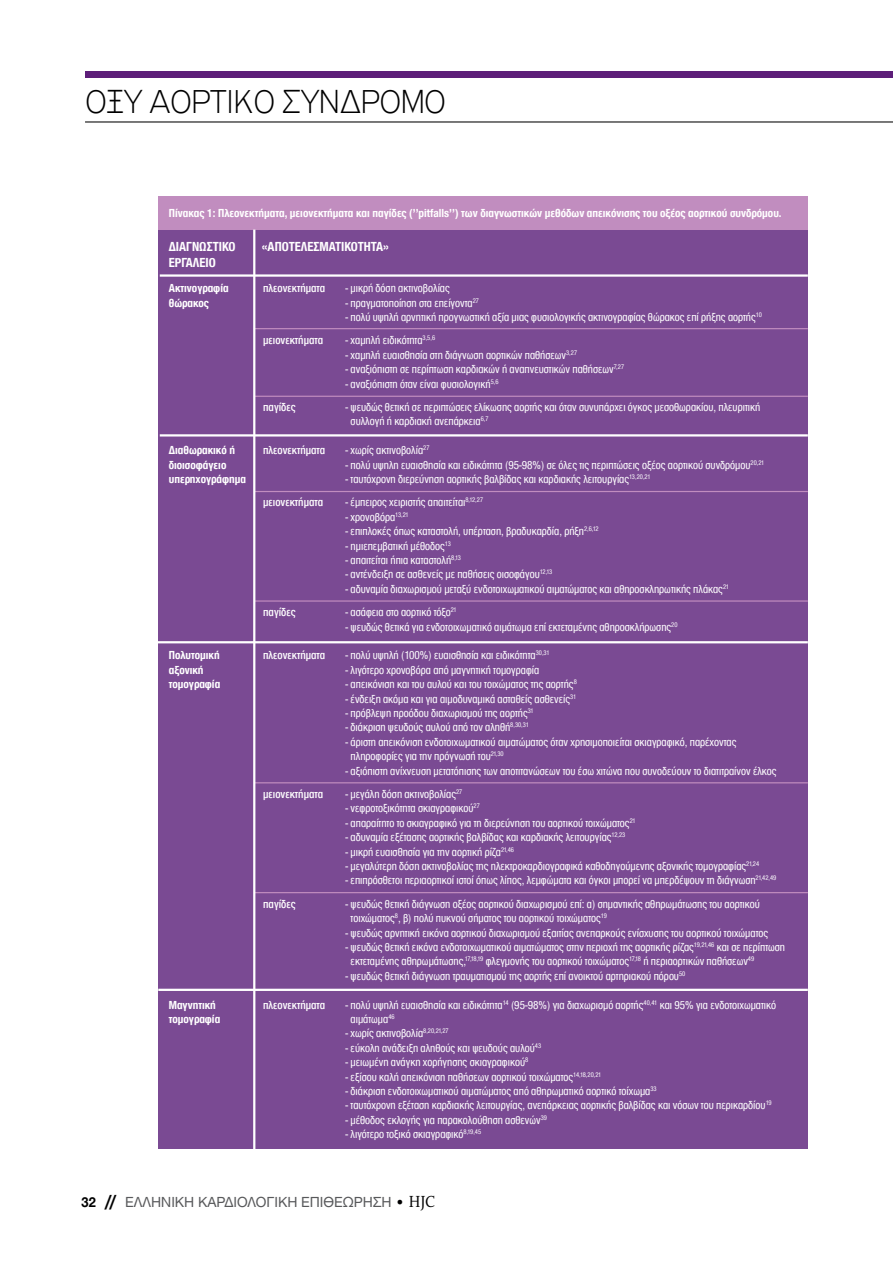
<style>
.page{position:relative;width:893px;height:1263px;background:#fff}
.page>*{position:absolute;margin:0;border:0;box-sizing:border-box;transform-origin:0 0}
.t1{font:100 35.25px "PF Highway Gothic";letter-spacing:-.01em;color:#000}
.t2{font:15px "Helvetica Neue Greek";color:#58595b}
.t3{font:700 condensed 13.5px "Helvetica Neue Greek";color:#fff}
.t4{font:condensed 12px/14.4px "Helvetica Neue Greek";color:#fff}
.t5{font:700 condensed 12px/14.4px "Helvetica Neue Greek";color:#fff}
.t6{font:500 condensed 12px "Helvetica Neue Greek";color:#fff}
.s1{font-weight:700;color:#000}
.s2{font-family:"Futura TGR";font-weight:700;font-size:16.5px;color:#000}
.s3{color:#000}
.s4{font-family:"PF Archive Pro";font-size:16.5px;color:#000}
</style>
<div class="page">
<div style="left:85px;top:72px;width:808px;height:6px;background:#5d1e79"></div>
<hr style="left:85px;top:121px;width:808px;height:1px;background:#000">
<div style="left:158px;top:226px;width:650px;height:923px;background:#7a4a93"></div>
<div style="left:158px;top:196px;width:650px;height:34px;background:#c18dbf"></div>
<hr style="left:160px;top:274px;width:648px;height:3px;background:#fff">
<hr style="left:160px;top:434px;width:648px;height:2px;background:#fff">
<hr style="left:254px;top:396px;width:554px;height:1px;background:#c18dbf">
<hr style="left:254px;top:491px;width:554px;height:1px;background:#c18dbf">
<hr style="left:254px;top:600px;width:554px;height:2px;background:#c18dbf">
<hr style="left:254px;top:782px;width:554px;height:1px;background:#c18dbf">
<hr style="left:254px;top:892px;width:554px;height:1px;background:#c18dbf">
<hr style="left:254px;top:328px;width:554px;height:1px;background:#c18dbf">
<hr style="left:157px;top:641px;width:651px;height:2px;background:#fff">
<hr style="left:158px;top:989px;width:650px;height:2px;background:#fff">
<hr style="left:253px;top:230px;width:2px;height:920px;background:#fff">
<h1 class="t1" style="left:85px;top:84px;width:362px">ΟΞΥ ΑΟΡΤΙΚΟ ΣΥΝΔΡΟΜΟ</h1>
<p class="t5" style="left:169px;top:206px;width:614px">Πίνακας 1: Πλεονεκτήματα, μειονεκτήματα και παγίδες (’’pitfalls’’) των διαγνωστικών μεθόδων απεικόνισης του οξέος αορτικού συνδρόμου.</p>
<p class="t3" style="left:169px;top:239px;width:68px">Διαγνωστικό</p>
<p class="t3" style="left:262px;top:239px;width:129px">«Αποτελεσματικότητα»</p>
<p class="t3" style="left:169px;top:255px;width:49px">εργαλείO</p>
<p class="t5" style="left:169px;top:281px;width:61px">Ακτινογραφία θώρακος</p>
<p class="t6" style="left:263px;top:282px;width:64px">πλεονεκτήματα</p>
<p class="t4" style="left:346px;top:281px;width:106px">- μικρή δόση ακτινοβολίας</p>
<p class="t4" style="left:346px;top:295px;width:135px">- πραγματοποίηση στα επείγοντα<sup>27</sup></p>
<p class="t4" style="left:346px;top:310px;width:418px">- πολύ υψηλή αρνητική προγνωστική αξία μιας φυσιολογικής ακτινογραφίας θώρακος επί ρήξης αορτής<sup>10</sup></p>
<p class="t4" style="left:346px;top:333px;width:91px">- χαμηλή ειδικότητα<sup>3,5,6</sup></p>
<p class="t4" style="left:346px;top:347px;width:233px">- χαμηλή ευαισθησία στη διάγνωση αορτικών παθήσεων<sup>3,27</sup></p>
<p class="t4" style="left:346px;top:362px;width:280px">- αναξιόπιστη σε περίπτωση καρδιακών ή αναπνευστικών παθήσεων<sup>7,27</sup></p>
<p class="t4" style="left:346px;top:376px;width:154px">- αναξιόπιστη όταν είναι φυσιολογική<sup>5,6</sup></p>
<p class="t4" style="left:351px;top:400px;width:411px;text-indent:-5px">- ψευδώς θετική σε περιπτώσεις ελίκωσης αορτής και όταν συνυπάρχει όγκος μεσοθωρακίου, πλευριτική συλλογή ή καρδιακή ανεπάρκεια<sup>6,7</sup></p>
<p class="t4" style="left:346px;top:443px;width:85px">- χωρίς ακτινοβολία<sup>27</sup></p>
<p class="t4" style="left:346px;top:457px;width:420px">- πολύ υψηλη ευαισθησία και ειδικότητα (95-98%) σε όλες τις περιπτώσεις οξέος αορτικού συνδρόμου<sup>20,21</sup></p>
<p class="t4" style="left:346px;top:472px;width:306px">- ταυτόχρονη διερεύνηση αορτικής βαλβίδας και καρδιακής λειτουργίας<sup>13,20,21</sup></p>
<p class="t4" style="left:346px;top:495px;width:139px">- έμπειρος χειριστής απαιτείται<sup>8,12,27</sup></p>
<p class="t4" style="left:346px;top:509px;width:65px">- χρονοβόρα<sup>13,21</sup></p>
<p class="t4" style="left:346px;top:524px;width:255px">- επιπλοκές όπως καταστολή, υπέρταση, βραδυκαρδία, ρήξη<sup>2,6,12</sup></p>
<p class="t4" style="left:346px;top:538px;width:107px">- ημιεπεμβατική μέθοδος<sup>13</sup></p>
<p class="t4" style="left:346px;top:553px;width:117px">- απαιτείται ήπια καταστολή<sup>8,13</sup></p>
<p class="t4" style="left:346px;top:567px;width:208px">- αντένδειξη σε ασθενείς με παθήσεις οισοφάγου<sup>12,13</sup></p>
<p class="t4" style="left:346px;top:581px;width:385px">- αδυναμία διαχωρισμού μεταξύ ενδοτοιχωματικού αιματώματος και αθηροσκληρωτικής πλάκας<sup>21</sup></p>
<p class="t4" style="left:346px;top:605px;width:113px">- ασάφεια στο αορτικό τόξο<sup>21</sup></p>
<p class="t4" style="left:346px;top:619px;width:333px">- ψευδώς θετικά για ενδοτοιχωματικό αιμάτωμα επί εκτεταμένης αθηροσκλήρωσης<sup>20</sup></p>
<p class="t4" style="left:346px;top:648px;width:205px">- πολύ υψηλή (100%) ευαισθησία και ειδικότητα<sup>30,31</sup></p>
<p class="t4" style="left:346px;top:662px;width:195px">- λιγότερο χρονοβόρα από μαγνητική τομογραφία</p>
<p class="t4" style="left:346px;top:677px;width:233px">- απεικόνιση και του αυλού και του τοιχώματος της αορτής<sup>8</sup></p>
<p class="t4" style="left:346px;top:691px;width:232px">- ένδειξη ακόμα και για αιμοδυναμικά ασταθείς ασθενείς<sup>31</sup></p>
<p class="t4" style="left:346px;top:706px;width:190px">- πρόβλεψη προόδου διαχωρισμού της αορτής<sup>31</sup></p>
<p class="t4" style="left:346px;top:720px;width:185px">- διάκριση ψευδούς αυλού από τον αληθή<sup>8,30,31</sup></p>
<p class="t4" style="left:351px;top:734px;width:387px;text-indent:-5px">- άριστη απεικόνιση ενδοτοιχωματικού αιματώματος όταν χρησιμοποιείται σκιαγραφικό, παρέχοντας πληροφορίες για την πρόγνωσή του<sup>21,30</sup></p>
<p class="t4" style="left:346px;top:763px;width:432px">- αξιόπιστη ανίχνευση μετατόπισης των αποτιτανώσεων του έσω χιτώνα που συνοδεύουν το διατιτραίνον έλκος</p>
<p class="t4" style="left:346px;top:787px;width:118px">- μεγάλη δόση ακτινοβολίας<sup>27</sup></p>
<p class="t4" style="left:346px;top:801px;width:136px">- νεφροτοξικότητα σκιαγραφικού<sup>27</sup></p>
<p class="t4" style="left:346px;top:815px;width:292px">- απαραίτητο το σκιαγραφικό για τη διερεύνηση του αορτικού τοιχώματος<sup>21</sup></p>
<p class="t4" style="left:346px;top:830px;width:281px">- αδυναμία εξέτασης αορτικής βαλβίδας και καρδιακής λειτουργίας<sup>12,23</sup></p>
<p class="t4" style="left:346px;top:844px;width:170px">- μικρή ευαισθησία για την αορτική ρίζα<sup>21,46</sup></p>
<p class="t4" style="left:346px;top:859px;width:415px">- μεγαλύτερη δόση ακτινοβολίας της ηλεκτροκαρδιογραφικά καθοδηγούμενης αξονικής τομογραφίας<sup>21,24</sup></p>
<p class="t4" style="left:346px;top:873px;width:432px">- επιπρόσθετοι περιαορτικοί ιστοί όπως λίπος, λεμφώματα και όγκοι μπορεί να μπερδέψουν τη διάγνωση<sup>21,42,49</sup></p>
<p class="t4" style="left:351px;top:896px;width:411px;text-indent:-5px">- ψευδώς θετική διάγνωση οξέος αορτικού διαχωρισμού επί: α) σημαντικής αθηρωμάτωσης του αορτικού τοιχώματος<sup>8</sup>, β) πολύ πυκνού σήματος του αορτικού τοιχώματος<sup>19</sup></p>
<p class="t4" style="left:346px;top:925px;width:424px">- ψευδώς αρνητική εικόνα αορτικού διαχωρισμού εξαιτίας ανεπαρκούς ενίσχυσης του αορτικού τοιχώματος</p>
<p class="t4" style="left:351px;top:940px;width:436px;text-indent:-5px">- ψευδώς θετική εικόνα ενδοτοιχωματικού αιματώματος στην περιοχή της αορτικής ρίζας<sup>19,21,46</sup> και σε περίπτωση εκτεταμένης αθηρωμάτωσης,<sup>17,18,19</sup> φλεγμονής του αορτικού τοιχώματος<sup>17,18</sup> ή περιαορτικών παθήσεων<sup>49</sup></p>
<p class="t4" style="left:346px;top:968px;width:341px">- ψευδώς θετική διάγνωση τραυματισμού της αορτής επί ανοικτού αρτηριακού πόρου<sup>50</sup></p>
<p class="t4" style="left:351px;top:997px;width:427px;text-indent:-5px">- πολύ υψηλή ευαισθησία και ειδικότητα<sup>14</sup> (95-98%) για διαχωρισμό αορτής<sup>40,41</sup> και 95% για ενδοτοιχωματικό αιμάτωμα<sup>46</sup></p>
<p class="t4" style="left:346px;top:1026px;width:105px">- χωρίς ακτινοβολία<sup>8,20,21,27</sup></p>
<p class="t4" style="left:346px;top:1040px;width:197px">- εύκολη ανάδειξη αληθούς και ψευδούς αυλού<sup>43</sup></p>
<p class="t4" style="left:346px;top:1055px;width:184px">- μειωμένη ανάγκη χορήγησης σκιαγραφικού<sup>8</sup></p>
<p class="t4" style="left:346px;top:1069px;width:257px">- εξίσου καλή απεικόνιση παθήσεων αορτικού τοιχώματος<sup>14,18,20,21</sup></p>
<p class="t4" style="left:346px;top:1084px;width:313px">- διάκριση ενδοτοιχωματικού αιματώματος από αθηρωματικό αορτικό τοίχωμα<sup>33</sup></p>
<p class="t4" style="left:346px;top:1098px;width:427px">- ταυτόχρονη εξέταση καρδιακής λειτουργίας, ανεπάρκειας αορτικής βαλβίδας και νόσων του περικαρδίου<sup>19</sup></p>
<p class="t4" style="left:346px;top:1112px;width:203px">- μέθοδος εκλογής για παρακολούθηση ασθενών<sup>39</sup></p>
<p class="t4" style="left:346px;top:1127px;width:137px">- λιγότερο τοξικό σκιαγραφικό<sup>8,19,45</sup></p>
<p class="t6" style="left:263px;top:334px;width:61px">μειονεκτήματα</p>
<p class="t6" style="left:263px;top:400px;width:34px">παγίδες</p>
<p class="t6" style="left:263px;top:444px;width:64px">πλεονεκτήματα</p>
<p class="t5" style="left:169px;top:443px;width:79px">Διαθωρακικό ή διοισοφάγειο υπερηχογράφημα</p>
<p class="t6" style="left:263px;top:496px;width:61px">μειονεκτήματα</p>
<p class="t6" style="left:263px;top:606px;width:34px">παγίδες</p>
<p class="t6" style="left:263px;top:649px;width:64px">πλεονεκτήματα</p>
<p class="t5" style="left:169px;top:648px;width:53px">Πολυτομική αξονική τομογραφία</p>
<p class="t6" style="left:263px;top:787px;width:61px">μειονεκτήματα</p>
<p class="t6" style="left:263px;top:897px;width:34px">παγίδες</p>
<p class="t6" style="left:263px;top:998px;width:64px">πλεονεκτήματα</p>
<p class="t5" style="left:169px;top:997px;width:53px">Μαγνητική τομογραφία</p>
<p class="t2" style="left:82px;top:1194px;width:355px"><span class="s1">32</span> <span class="s2">//</span> EΛΛΗΝΙΚΗ ΚΑΡΔΙΟΛΟΓΙΚΗ ΕΠΙΘΕΩΡΗΣΗ <span class="s3">•</span> <span class="s4">HJC</span></p>
</div>
